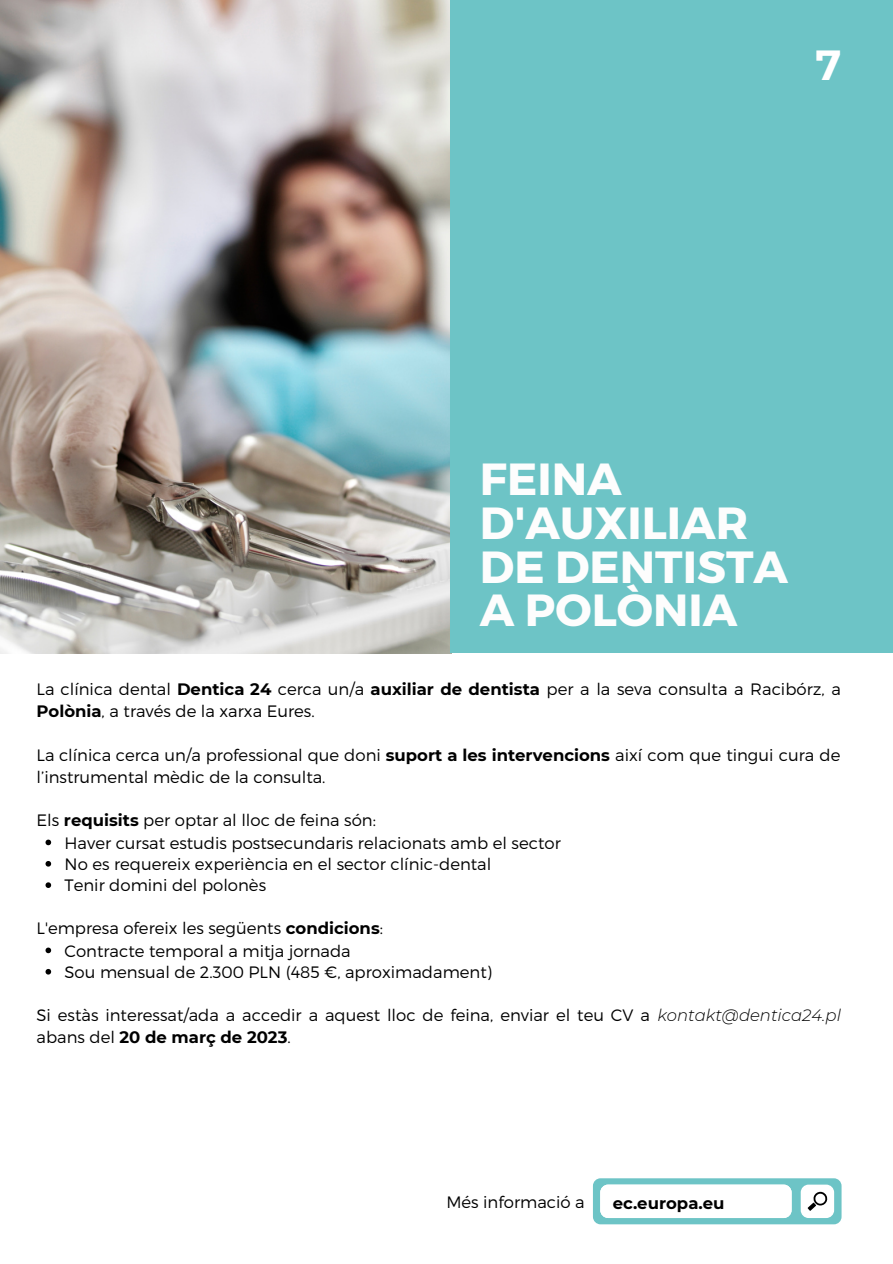
<style>
.page{position:relative;width:893px;height:1264px;background:#fff}
.page>*{position:absolute;margin:0;border:0;box-sizing:border-box;transform-origin:0 0}
.t1{font:700 45px/43.8px "Montserrat";color:#fdfdfd}
.t2{font:700 42px "Montserrat";color:#fff}
.t3{font:300 16.5px/21.3px "Montserrat";color:#000}
.t4{font:700 16.5px "Montserrat";color:#000}
.s1{font-weight:700}
.s2{font-style:italic}
</style>
<div class="page">
<img style="left:0;top:0;width:451px;height:653px">
<div style="left:450px;top:0;width:442px;height:652px;background:#6dc4c6"></div>
<svg style="left:593px;top:1178px;width:248px;height:46px"></svg>
<div style="left:600px;top:1184px;width:191px;height:33px;background:#fff;border-radius:8px"></div>
<svg style="left:45px;top:839px;width:6px;height:6px"></svg>
<svg style="left:45px;top:861px;width:6px;height:5px"></svg>
<svg style="left:45px;top:882px;width:6px;height:6px"></svg>
<svg style="left:45px;top:947px;width:6px;height:6px"></svg>
<svg style="left:45px;top:969px;width:6px;height:5px"></svg>
<h2 class="t2" style="left:815px;top:39px;width:28px">7</h2>
<h1 class="t1" style="left:480px;top:454px;width:310px">FEINA<br>D'AUXILIAR<br>DE DENTISTA<br>A POLÒNIA</h1>
<p class="t3" style="left:37px;top:676px;width:805px;line-height:22.5px">La clínica dental <span class="s1">Dentica 24</span> cerca un/a <span class="s1">auxiliar de dentista</span> per a la seva consulta a Racibórz, a<br><span class="s1">Polònia</span>, a través de la xarxa Eures.</p>
<p class="t3" style="left:37px;top:743px;width:805px;line-height:22.5px">La clínica cerca un/a professional que doni <span class="s1">suport a les intervencions</span> així com que tingui cura de l’instrumental mèdic de la consulta.</p>
<p class="t3" style="left:37px;top:808px;width:341px">Els <span class="s1">requisits</span> per optar al lloc de feina són:</p>
<p class="t3" style="left:65px;top:831px;width:497px">Haver cursat estudis postsecundaris relacionats amb el sector<br>No es requereix experiència en el sector clínic-dental<br>Tenir domini del polonès</p>
<p class="t3" style="left:37px;top:916px;width:348px">L'empresa ofereix les següents <span class="s1">condicions</span>:</p>
<p class="t3" style="left:65px;top:939px;width:429px">Contracte temporal a mitja jornada<br>Sou mensual de 2.300 PLN (485 €, aproximadament)</p>
<p class="t3" style="left:37px;top:1002px;width:806px;line-height:22.5px">Si estàs interessat/ada a accedir a aquest lloc de feina, enviar el teu CV a <span class="s2">kontakt@dentica24.pl </span>abans del <span class="s1">20 de març de 2023</span>.</p>
<p class="t3" style="left:446px;top:1190px;width:140px">Més informació a</p>
<p class="t4" style="left:612px;top:1193px;width:113px">ec.europa.eu</p>
</div>
